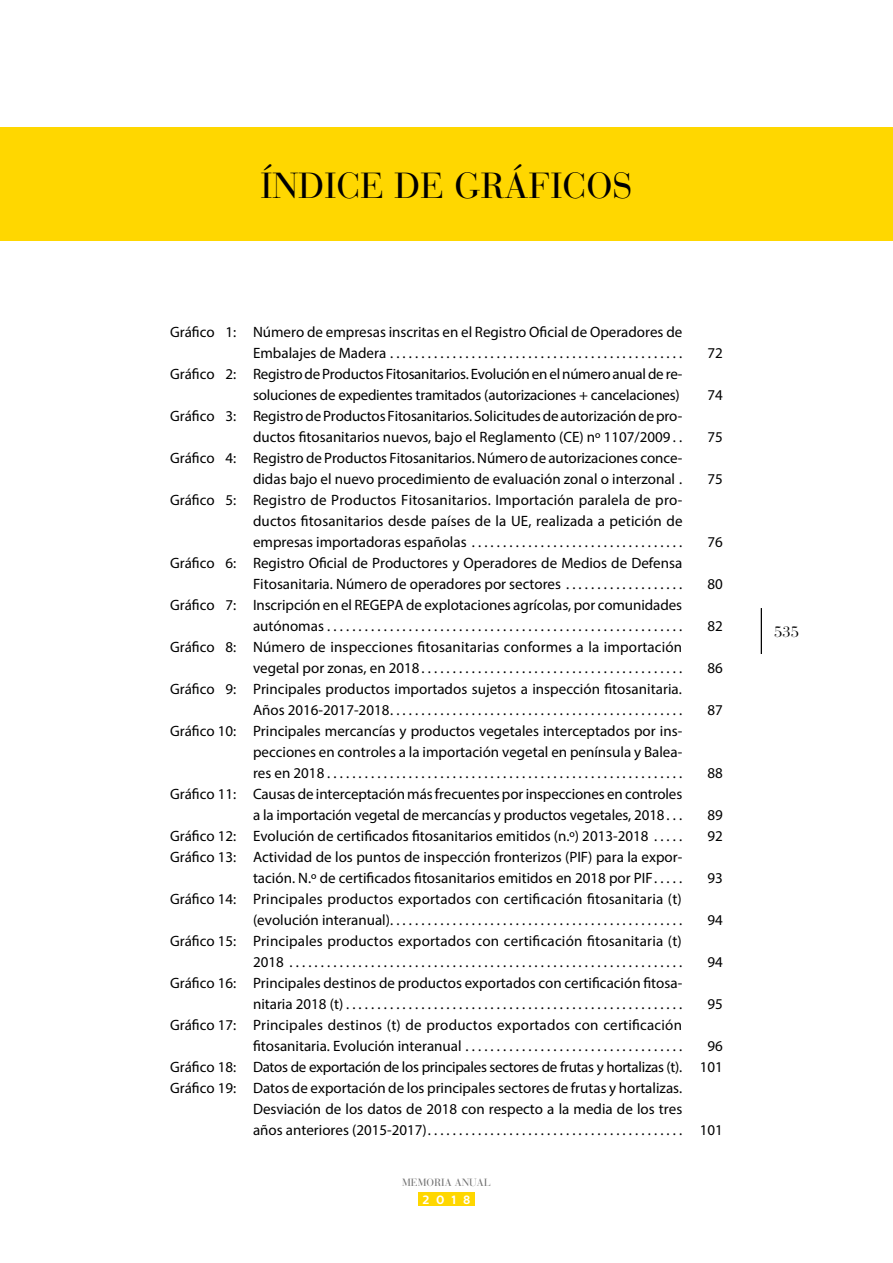
<style>
.page{position:relative;width:893px;height:1263px;background:#fff}
.page>*{position:absolute;margin:0;border:0;box-sizing:border-box;transform-origin:0 0}
._00_Titulo_Cap{font:36px "Bauer Bodoni";color:#000}
.Titulo_Tabla_Grafico{font:15px/21px "Myriad Pro";color:#000}
.Titulo_Tabla_Grafico-2{font:15px "Myriad Pro";letter-spacing:-.02em;color:#000}
.t1{font:15px "Bauer Bodoni";color:#000}
.t2{font:700 12px "Centrale Sans";color:#fff}
.t3{font:10.5px "Bauer Bodoni";color:#6f6f6f}
</style>
<div class="page">
<div style="left:418px;top:1192px;width:57px;height:14px;background:#ffd700"></div>
<hr style="left:761px;top:608px;width:1px;height:46px;background:#000">
<div style="left:0;top:128px;width:893px;height:113px;background:#ffd700"></div>
<p class="_00_Titulo_Cap" style="left:260px;top:164px;width:374px">ÍNDICE DE GRÁFICOS</p>
<p class="Titulo_Tabla_Grafico" style="left:253px;top:322px;width:431px;text-indent:-83px">Gráfico 1: Número de empresas inscritas en el Registro Oficial de Operadores de<br>Embalajes de Madera . . . . . . . . . . . . . . . . . . . . . . . . . . . . . . . . . . . . . . . . . . . . . .</p>
<p class="Titulo_Tabla_Grafico" style="left:170px;top:364px;width:514px;text-align:right">Gráfico 2: Registro de Productos Fitosanitarios. Evolución en el número anual de re&shy;soluciones de expedientes tramitados (autorizaciones + cancelaciones)</p>
<p class="Titulo_Tabla_Grafico" style="left:253px;top:406px;width:431px;text-indent:-83px">Gráfico 3: Registro de Productos Fitosanitarios. Solicitudes de autorización de pro&shy;ductos fitosanitarios nuevos, bajo el Reglamento (CE) nº 1107/2009 .</p>
<p class="Titulo_Tabla_Grafico" style="left:170px;top:448px;width:514px;text-align:right">Gráfico 4: Registro de Productos Fitosanitarios. Número de autorizaciones conce&shy;didas bajo el nuevo procedimiento de evaluación zonal o interzonal.</p>
<p class="Titulo_Tabla_Grafico" style="left:253px;top:490px;width:431px;text-align:justify;text-indent:-83px">Gráfico 5: Registro de Productos Fitosanitarios. Importación paralela de pro&shy;ductos fitosanitarios desde países de la UE, realizada a petición de empresas importadoras españolas . . . . . . . . . . . . . . . . . . . . . . . . . . . . . . . . .</p>
<p class="Titulo_Tabla_Grafico" style="left:253px;top:553px;width:431px;text-indent:-83px">Gráfico 6: Registro Oficial de Productores y Operadores de Medios de Defensa<br>Fitosanitaria. Número de operadores por sectores . . . . . . . . . . . . . . . . . .</p>
<p class="Titulo_Tabla_Grafico" style="left:253px;top:595px;width:431px;text-indent:-83px">Gráfico 7: Inscripción en el REGEPA de explotaciones agrícolas, por comunidades autónomas . . . . . . . . . . . . . . . . . . . . . . . . . . . . . . . . . . . . . . . . . . . . . . . . . . . . . . . .</p>
<p class="Titulo_Tabla_Grafico" style="left:253px;top:637px;width:431px;text-indent:-83px">Gráfico 8: Número de inspecciones fitosanitarias conformes a la importación vegetal por zonas, en 2018 . . . . . . . . . . . . . . . . . . . . . . . . . . . . . . . . . . . . . . . . .</p>
<p class="Titulo_Tabla_Grafico" style="left:253px;top:679px;width:429px;text-indent:-83px">Gráfico 9: Principales productos importados sujetos a inspección fitosanitaria.<br>Años 2016-2017-2018 . . . . . . . . . . . . . . . . . . . . . . . . . . . . . . . . . . . . . . . . . . . . . .</p>
<p class="Titulo_Tabla_Grafico" style="left:253px;top:721px;width:431px;text-align:justify;text-indent:-83px">Gráfico 10: Principales mercancías y productos vegetales interceptados por ins&shy;pecciones en controles a la importación vegetal en península y Balea&shy;res en 2018 . . . . . . . . . . . . . . . . . . . . . . . . . . . . . . . . . . . . . . . . . . . . . . . . . . . . . . . .</p>
<p class="Titulo_Tabla_Grafico" style="left:253px;top:784px;width:431px;text-indent:-83px">Gráfico 11: Causas de interceptación más frecuentes por inspecciones en controles a la importación vegetal de mercancías y productos vegetales, 2018 . .</p>
<p class="Titulo_Tabla_Grafico" style="left:707px;top:343px;width:17px">72</p>
<p class="Titulo_Tabla_Grafico" style="left:707px;top:385px;width:17px">74</p>
<p class="Titulo_Tabla_Grafico" style="left:707px;top:427px;width:17px">75</p>
<p class="Titulo_Tabla_Grafico" style="left:707px;top:469px;width:17px">75</p>
<p class="Titulo_Tabla_Grafico" style="left:707px;top:532px;width:17px">76</p>
<p class="Titulo_Tabla_Grafico" style="left:707px;top:574px;width:17px">80</p>
<p class="Titulo_Tabla_Grafico" style="left:707px;top:616px;width:17px">82</p>
<p class="Titulo_Tabla_Grafico" style="left:707px;top:658px;width:17px">86</p>
<p class="Titulo_Tabla_Grafico" style="left:707px;top:700px;width:17px">87</p>
<p class="Titulo_Tabla_Grafico" style="left:707px;top:763px;width:17px">88</p>
<p class="Titulo_Tabla_Grafico" style="left:707px;top:805px;width:17px">89</p>
<p class="Titulo_Tabla_Grafico" style="left:170px;top:826px;width:507px">Gráfico 12: Evolución de certificados fitosanitarios emitidos (n.º) 2013-2018 . . . .</p>
<p class="Titulo_Tabla_Grafico" style="left:707px;top:826px;width:17px">92</p>
<p class="Titulo_Tabla_Grafico" style="left:253px;top:847px;width:431px;text-indent:-83px">Gráfico 13: Actividad de los puntos de inspección fronterizos (PIF) para la expor&shy;tación. N.º de certificados fitosanitarios emitidos en 2018 por PIF . . . .</p>
<p class="Titulo_Tabla_Grafico" style="left:707px;top:868px;width:17px">93</p>
<p class="Titulo_Tabla_Grafico" style="left:170px;top:889px;width:513px;text-align:right">Gráfico 14: Principales productos exportados con certificación fitosanitaria (t) (evolución interanual)...............................................</p>
<p class="Titulo_Tabla_Grafico" style="left:253px;top:931px;width:430px;text-indent:-83px">Gráfico 15: Principales productos exportados con certificación fitosanitaria (t)<br>2018 . . . . . . . . . . . . . . . . . . . . . . . . . . . . . . . . . . . . . . . . . . . . . . . . . . . . . . . . . . . . . .</p>
<p class="Titulo_Tabla_Grafico" style="left:253px;top:973px;width:431px;text-indent:-83px">Gráfico 16: Principales destinos de productos exportados con certificación fitosa&shy;nitaria 2018 (t) . . . . . . . . . . . . . . . . . . . . . . . . . . . . . . . . . . . . . . . . . . . . . . . . . . . . .</p>
<p class="Titulo_Tabla_Grafico" style="left:253px;top:1015px;width:430px;text-indent:-83px">Gráfico 17: Principales destinos (t) de productos exportados con certificación fitosanitaria. Evolución interanual . . . . . . . . . . . . . . . . . . . . . . . . . . . . . . . . . .</p>
<p class="Titulo_Tabla_Grafico" style="left:707px;top:910px;width:17px">94</p>
<p class="Titulo_Tabla_Grafico" style="left:707px;top:952px;width:17px">94</p>
<p class="Titulo_Tabla_Grafico" style="left:707px;top:994px;width:17px">95</p>
<p class="Titulo_Tabla_Grafico" style="left:707px;top:1036px;width:17px">96</p>
<p class="Titulo_Tabla_Grafico-2" style="left:170px;top:1058px;width:512px">Gráfico 18: Datos de exportación de los principales sectores de frutas y hortalizas (t).</p>
<p class="Titulo_Tabla_Grafico" style="left:700px;top:1057px;width:25px">101</p>
<p class="Titulo_Tabla_Grafico" style="left:253px;top:1078px;width:431px;text-align:justify;text-indent:-83px">Gráfico 19: Datos de exportación de los principales sectores de frutas y hortalizas.<br>Desviación de los datos de 2018 con respecto a la media de los tres años anteriores (2015-2017) . . . . . . . . . . . . . . . . . . . . . . . . . . . . . . . . . . . . . . . .</p>
<p class="Titulo_Tabla_Grafico" style="left:700px;top:1120px;width:25px">101</p>
<p class="t3" style="left:402px;top:1176px;width:90px">MEMORIA ANUAL</p>
<p class="t2" style="left:422px;top:1192px;width:50px">2018</p>
<p class="t1" style="left:774px;top:623px;width:27px">535</p>
</div>
